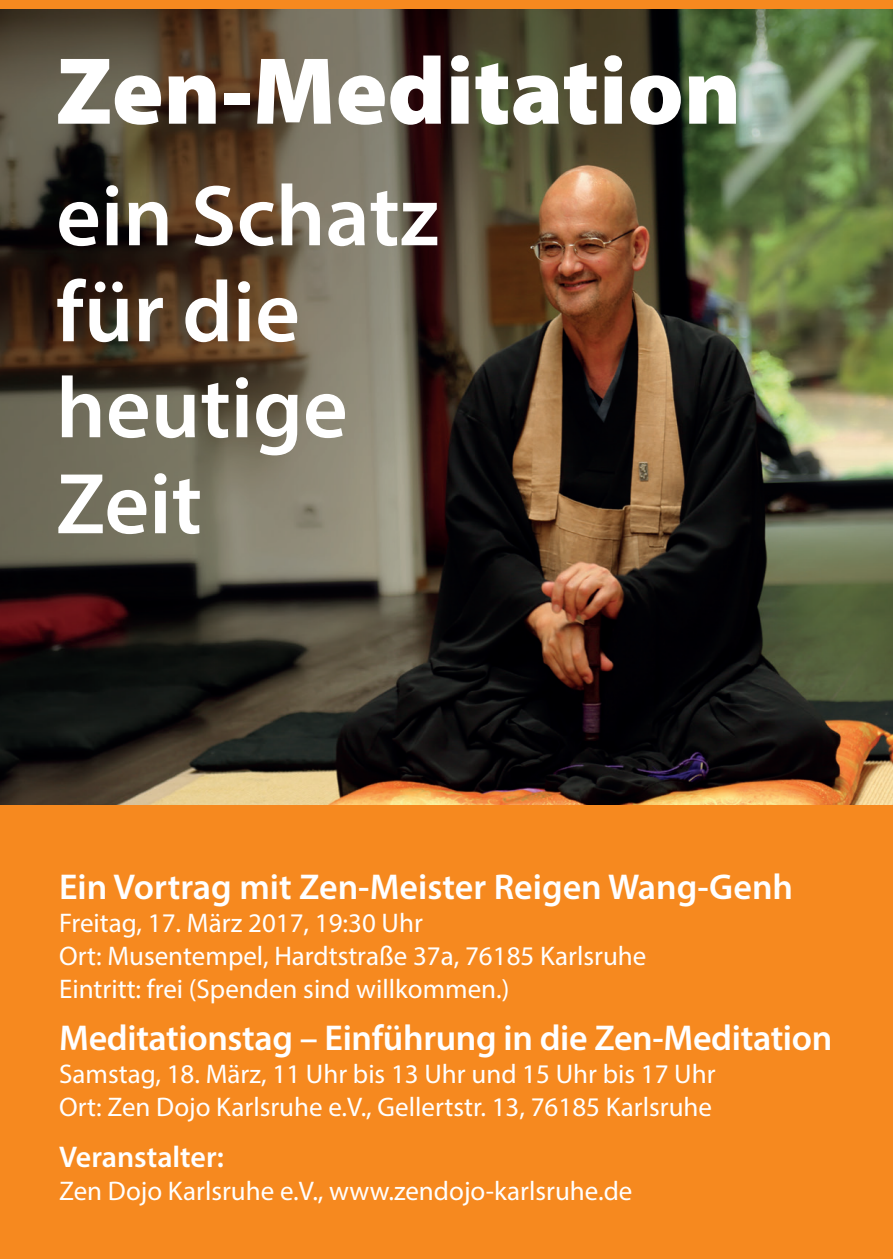
<style>
.page{position:relative;width:893px;height:1259px;background:#f6891f}
.page>*{position:absolute;margin:0;border:0;box-sizing:border-box;transform-origin:0 0}
.t1{font:900 96px "Myriad Pro";color:#fff}
.t2{font:600 87px/96px "Myriad Pro";color:#fff}
.t3{font:600 36px "Myriad Pro";letter-spacing:-.01em;color:#fff}
.t4{font:600 30px "Myriad Pro";color:#fff}
.t5{font:27px/33px "Myriad Pro";color:#fff}
</style>
<div class="page">
<img style="left:0;top:10px;width:893px;height:794px">
<h1 class="t1" style="left:56px;top:27px;width:687px">Zen-Meditation</h1>
<h2 class="t2" style="left:56px;top:166px;width:384px">ein Schatz für die heutige<br>Zeit</h2>
<h3 class="t3" style="left:59px;top:864px;width:736px">Ein Vortrag mit Zen-Meister Reigen Wang-Genh</h3>
<p class="t5" style="left:59px;top:906px;width:589px">Freitag, 17. März 2017, 19:30 Uhr<br>Ort: Musentempel, Hardtstraße 37a, 76185 Karlsruhe<br>Eintritt: frei (Spenden sind willkommen.)</p>
<h3 class="t3" style="left:59px;top:1014px;width:775px">Meditationstag – Einführung in die Zen-Meditation</h3>
<p class="t5" style="left:59px;top:1056px;width:658px">Samstag, 18. März, 11 Uhr bis 13 Uhr und 15 Uhr bis 17 Uhr<br>Ort: Zen Dojo Karlsruhe e.V., Gellertstr. 13, 76185 Karlsruhe</p>
<p class="t4" style="left:59px;top:1138px;width:166px">Veranstalter:</p>
<p class="t5" style="left:59px;top:1174px;width:575px">Zen Dojo Karlsruhe e.V., www.zendojo-karlsruhe.de</p>
</div>
